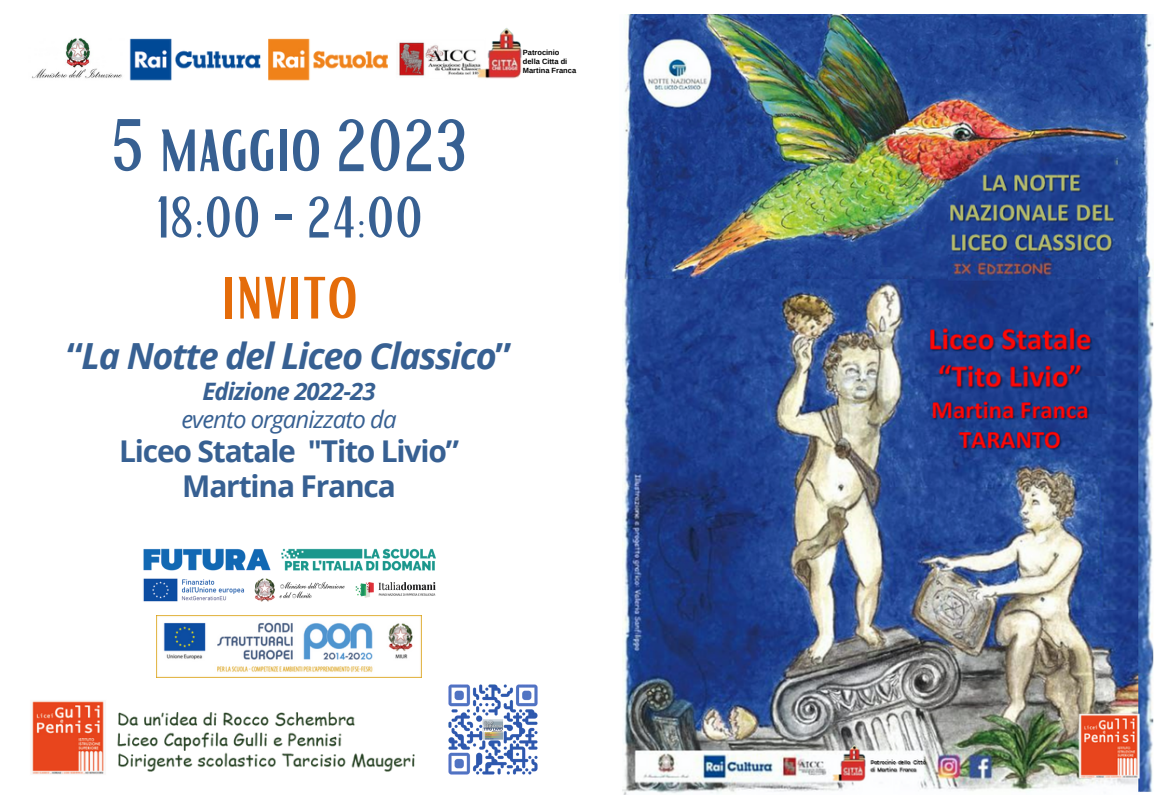
<style>
.page{position:relative;width:1170px;height:810px;background:#fff}
.page>*{position:absolute;margin:0;border:0;box-sizing:border-box;transform-origin:0 0}
.t1{font:72px "Bright";color:#376092}
.t2{font:72px "Bright";color:#e46c0a}
.t3{font:57px "Bright";color:#376092}
.t4{font:italic 700 36px "Open Sans";letter-spacing:-.04em;color:#376092}
.t5{font:700 30px "Open Sans";letter-spacing:-.04em;color:#376092}
.t6{font:italic 24px "Open Sans";letter-spacing:-.04em;color:#376092}
.t7{font:italic 700 24px "Open Sans";letter-spacing:-.04em;color:#376092}
.t8{font:700 7.5px/8.7px "Arimo";color:#000}
.s1{font-style:normal}
</style>
<div class="page">
<img style="left:157px;top:616px;width:265px;height:62px">
<img style="left:129px;top:38px;width:315px;height:43px">
<img style="left:32px;top:701px;width:383px;height:74px">
<img style="left:444px;top:28px;width:78px;height:51px">
<img style="left:622px;top:14px;width:532px;height:781px">
<img style="left:143px;top:548px;width:293px;height:54px">
<img style="left:448px;top:684px;width:90px;height:91px">
<img style="left:1054px;top:704px;width:87px;height:91px">
<img style="left:32px;top:38px;width:90px;height:41px">
<p class="t8" style="left:523px;top:48px;width:55px">Patrocinio della Citta di<br>Martina Franca</p>
<p class="t1" style="left:111px;top:99px;width:359px">5 maggio 2023</p>
<p class="t3" style="left:155px;top:181px;width:269px">18:00 - 24:00</p>
<p class="t2" style="left:221px;top:247px;width:138px">invito</p>
<p class="t4" style="left:67px;top:330px;width:446px"><span class="s1">“</span>La Notte del Liceo Classico<span class="s1">”</span></p>
<p class="t7" style="left:202px;top:375px;width:175px">Edizione 2022-23</p>
<p class="t6" style="left:181px;top:403px;width:217px">evento organizzato da</p>
<p class="t5" style="left:119px;top:430px;width:341px">Liceo Statale "Tito Livio”</p>
<p class="t5" style="left:182px;top:465px;width:215px">Martina Franca</p>
</div>
